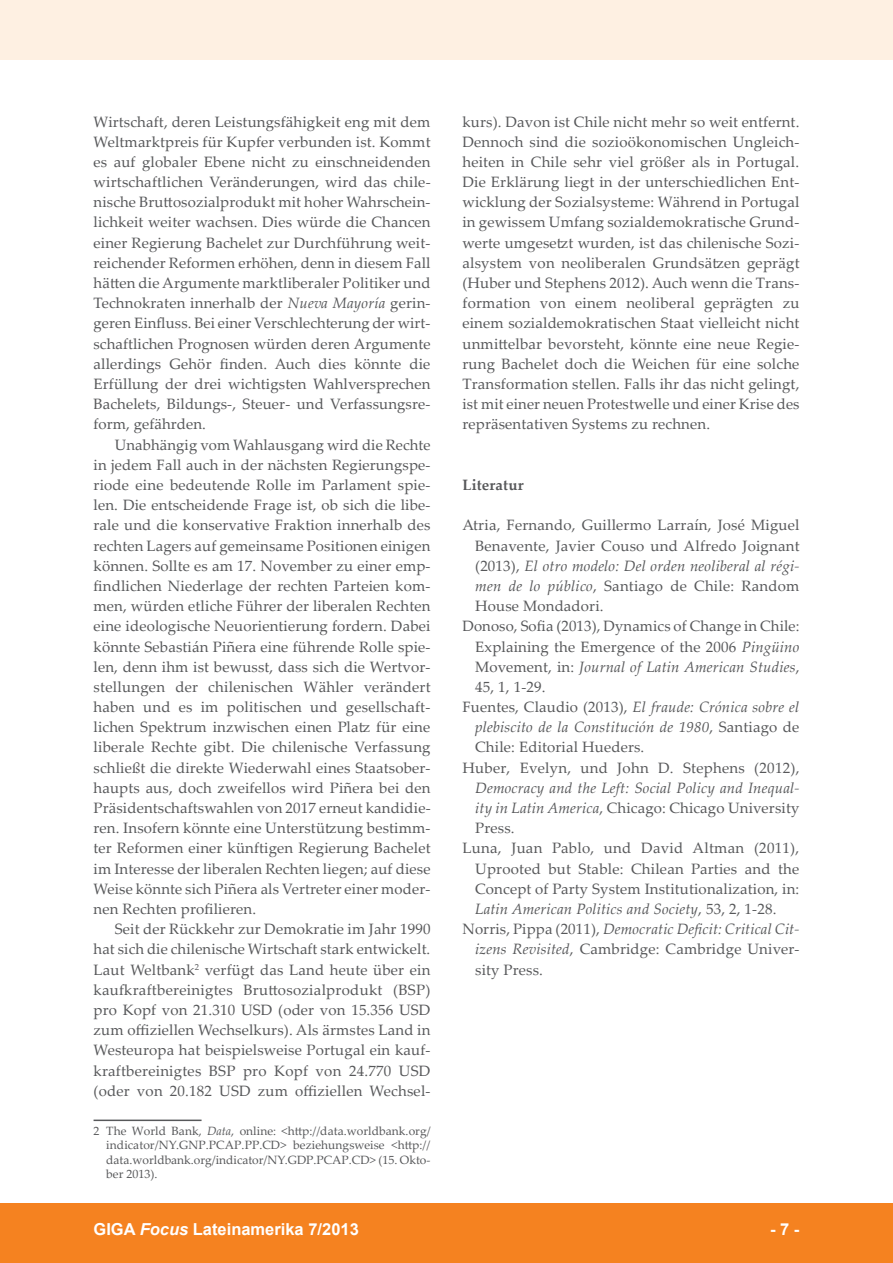
<style>
.page{position:relative;width:893px;height:1263px;background:#fff}
.page>*{position:absolute;margin:0;border:0;box-sizing:border-box;transform-origin:0 0}
.t1{font:700 16.5px "Arial";color:#fff}
.t2{font:15px/20.2px "Palatino Linotype";letter-spacing:.01em;color:#57585a;text-align:justify}
.t3{font:italic 15px "Palatino Linotype";letter-spacing:.01em;color:#57585a}
.t4{font:700 15px "Palatino Linotype";letter-spacing:.01em;color:#57585a}
.t5{font:12px/14.4px "Palatino Linotype";color:#57585a;text-align:justify}
.s1{font-style:italic}
.s2{font-style:normal}
</style>
<div class="page">
<div style="left:0;top:1203px;width:893px;height:60px;background:#f58220"></div>
<div style="left:0;top:0;width:893px;height:60px;background:#fef0e2"></div>
<hr style="left:94px;top:1119px;width:108px;height:2px;background:#57585a">
<p class="t2" style="left:94px;top:111px;width:339px">Wirtschaft, deren Leistungsfähigkeit eng mit dem Weltmarktpreis für Kupfer verbunden ist. Kommt es auf globaler Ebene nicht zu einschneidenden wirtschaftlichen Veränderungen, wird das chile&shy;nische Bruttosozialprodukt mit hoher Wahrschein&shy;lichkeit weiter wachsen. Dies würde die Chancen einer Regierung Bachelet zur Durchführung weit&shy;reichender Reformen erhöhen, denn in diesem Fall hätten die Argumente marktliberaler Politiker und Technokraten innerhalb der <span class="s1">Nueva Mayoría</span> gerin&shy;geren Einfluss. Bei einer Verschlechterung der wirt&shy;schaftlichen Prognosen würden deren Argumente allerdings Gehör finden. Auch dies könnte die Erfüllung der drei wichtigsten Wahlversprechen Bachelets, Bildungs-, Steuer- und Verfassungsre&shy;form, gefährden.</p>
<p class="t2" style="left:94px;top:434px;width:339px;text-indent:21px">Unabhängig vom Wahlausgang wird die Rechte in jedem Fall auch in der nächsten Regierungspe&shy;riode eine bedeutende Rolle im Parlament spie&shy;len. Die entscheidende Frage ist, ob sich die libe&shy;rale und die konservative Fraktion innerhalb des rechten Lagers auf gemeinsame Positionen einigen können. Sollte es am 17. November zu einer emp&shy;findlichen Niederlage der rechten Parteien kom&shy;men, würden etliche Führer der liberalen Rechten eine ideologische Neuorientierung fordern. Dabei könnte Sebastián Piñera eine führende Rolle spie&shy;len, denn ihm ist bewusst, dass sich die Wertvor&shy;stellungen der chilenischen Wähler verändert haben und es im politischen und gesellschaft&shy;lichen Spektrum inzwischen einen Platz für eine liberale Rechte gibt. Die chilenische Verfassung schließt die direkte Wiederwahl eines Staatsober&shy;haupts aus, doch zweifellos wird Piñera bei den Präsidentschaftswahlen von 2017 erneut kandidie&shy;ren. Insofern könnte eine Unterstützung bestimm&shy;ter Reformen einer künftigen Regierung Bachelet im Interesse der liberalen Rechten liegen; auf diese Weise könnte sich Piñera als Vertreter einer moder&shy;nen Rechten profilieren.</p>
<p class="t2" style="left:94px;top:918px;width:339px;text-indent:21px">Seit der Rückkehr zur Demokratie im Jahr 1990 hat sich die chilenische Wirtschaft stark entwickelt.<br>Laut Weltbank<sup>2</sup> verfügt das Land heute über ein kaufkraftbereinigtes Bruttosozialprodukt (BSP) pro Kopf von 21.310 USD (oder von 15.356 USD zum offiziellen Wechselkurs). Als ärmstes Land in Westeuropa hat beispielsweise Portugal ein kauf&shy;kraftbereinigtes BSP pro Kopf von 24.770 USD (oder von 20.182 USD zum offiziellen Wechsel-</p>
<p class="t5" style="left:106px;top:1123px;width:326px;text-indent:-13px">2 The World Bank, <span class="s1">Data</span>, online: &lt;http://data.worldbank.org/ indicator/NY.GNP.PCAP.PP.CD&gt; beziehungsweise &lt;http:// data.worldbank.org/indicator/NY.GDP.PCAP.CD&gt; (15. Okto&shy;ber 2013).</p>
<p class="t2" style="left:462px;top:111px;width:339px">kurs). Davon ist Chile nicht mehr so weit entfernt.<br>Dennoch sind die sozioökonomischen Ungleich&shy;heiten in Chile sehr viel größer als in Portugal.<br>Die Erklärung liegt in der unterschiedlichen Ent&shy;wicklung der Sozialsysteme: Während in Portugal in gewissem Umfang sozialdemokratische Grund&shy;werte umgesetzt wurden, ist das chilenische Sozi&shy;alsystem von neoliberalen Grundsätzen geprägt (Huber und Stephens 2012). Auch wenn die Trans&shy;formation von einem neoliberal geprägten zu einem sozialdemokratischen Staat vielleicht nicht unmittelbar bevorsteht, könnte eine neue Regie&shy;rung Bachelet doch die Weichen für eine solche Transformation stellen. Falls ihr das nicht gelingt, ist mit einer neuen Protestwelle und einer Krise des repräsentativen Systems zu rechnen.</p>
<p class="t4" style="left:462px;top:474px;width:63px">Literatur</p>
<p class="t2" style="left:462px;top:514px;width:339px">Atria, Fernando, Guillermo Larraín, José Miguel</p>
<p class="t2" style="left:475px;top:535px;width:326px">Benavente, Javier Couso und Alfredo Joignant</p>
<p class="t3" style="left:475px;top:555px;width:326px"><span class="s2">(2013),</span> El otro modelo: Del orden neoliberal al régi-</p>
<p class="t2" style="left:475px;top:575px;width:326px"><span class="s1">men de lo público</span>, Santiago de Chile: Random</p>
<p class="t2" style="left:475px;top:595px;width:130px">House Mondadori.</p>
<p class="t2" style="left:462px;top:615px;width:339px">Donoso, Sofia (2013), Dynamics of Change in Chile:</p>
<p class="t2" style="left:475px;top:636px;width:326px">Explaining the Emergence of the 2006 <span class="s1">Pingüino</span></p>
<p class="t3" style="left:475px;top:656px;width:326px"><span class="s2">Movement, in:</span> Journal of Latin American Studies<span class="s2">,</span></p>
<p class="t2" style="left:475px;top:676px;width:72px">45, 1, 1-29.</p>
<p class="t3" style="left:462px;top:696px;width:338px"><span class="s2">Fuentes, Claudio (2013),</span> El fraude: Crónica sobre el</p>
<p class="t3" style="left:475px;top:716px;width:326px">plebiscito de la Constitución de 1980<span class="s2">, Santiago de</span></p>
<p class="t2" style="left:475px;top:737px;width:171px">Chile: Editorial Hueders.</p>
<p class="t2" style="left:462px;top:757px;width:339px">Huber, Evelyn, und John D. Stephens (2012),</p>
<p class="t3" style="left:475px;top:777px;width:326px">Democracy and the Left: Social Policy and Inequal-</p>
<p class="t2" style="left:475px;top:797px;width:326px"><span class="s1">ity in Latin America</span>, Chicago: Chicago University</p>
<p class="t2" style="left:475px;top:817px;width:41px">Press.</p>
<p class="t2" style="left:462px;top:838px;width:338px">Luna, Juan Pablo, und David Altman (2011),</p>
<p class="t2" style="left:475px;top:858px;width:326px">Uprooted but Stable: Chilean Parties and the</p>
<p class="t2" style="left:475px;top:878px;width:326px">Concept of Party System Institutionalization, in:</p>
<p class="t3" style="left:475px;top:898px;width:303px">Latin American Politics and Society<span class="s2">, 53, 2, 1-28.</span></p>
<p class="t3" style="left:462px;top:918px;width:338px"><span class="s2">Norris, Pippa (2011),</span> Democratic Deficit: Critical Cit-</p>
<p class="t2" style="left:475px;top:938px;width:326px"><span class="s1">izens Revisited</span>, Cambridge: Cambridge Univer-</p>
<p class="t2" style="left:475px;top:959px;width:69px">sity Press.</p>
<p class="t1" style="left:94px;top:1218px;width:267px">GIGA <span class="s1">Focus</span> Lateinamerika 7/2013</p>
<p class="t1" style="left:770px;top:1218px;width:31px">- 7 -</p>
</div>
